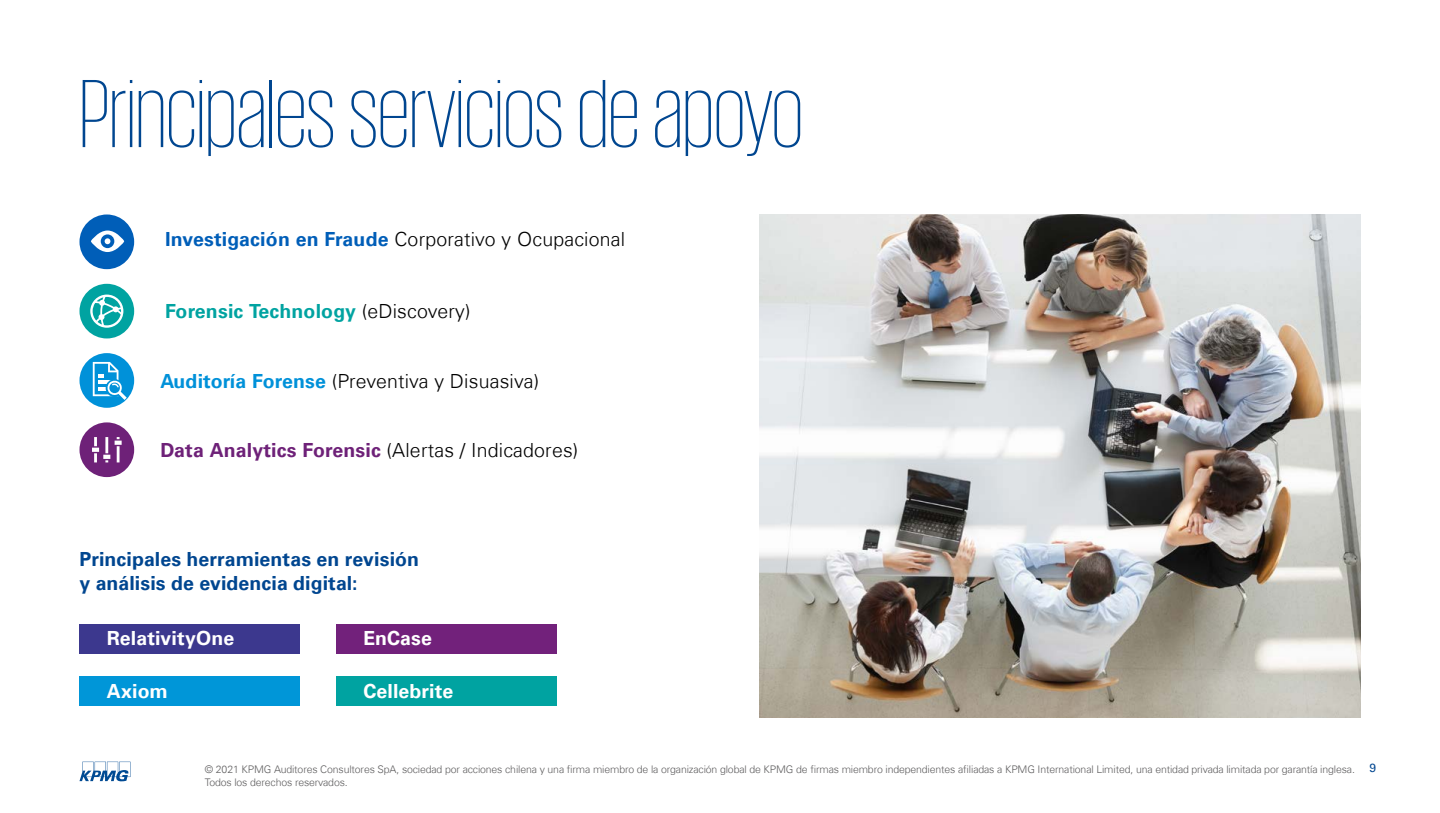
<style>
.page{position:relative;width:1440px;height:813px;background:#fff}
.page>*{position:absolute;margin:0;border:0;box-sizing:border-box;transform-origin:0 0}
.t1{font:200 99px "KPMG";color:#004690}
.t2{font:300 19.5px "Universfor KPMG";letter-spacing:.01em;color:#000}
.t3{font:700 19.5px/23.4px "Universfor KPMG";letter-spacing:.005em;color:#004690}
.t4{font:700 19.5px "Universfor KPMG";letter-spacing:.01em;color:#6e2178}
.t5{font:700 19.5px "Universfor KPMG";letter-spacing:.005em;color:#fff}
.t6{font:700 19.5px "Universfor KPMG";letter-spacing:.01em;color:#00a3a1}
.t7{font:300 10.5px/12.6px "Universfor KPMG";letter-spacing:-.015em;color:#5e5d5e}
.s1{font-weight:700;color:#005eb8}
.s2{font-weight:300;color:#000}
.s3{font-weight:700;color:#0091d9}
.s4{font-weight:400;font-size:12px;color:#004690}
</style>
<div class="page">
<svg style="left:79px;top:762px;width:51px;height:19px"></svg>
<div style="left:80px;top:624px;width:220px;height:29px;background:#3c388e"></div>
<div style="left:80px;top:677px;width:220px;height:29px;background:#0096d8"></div>
<div style="left:336px;top:624px;width:220px;height:29px;background:#72217b"></div>
<div style="left:336px;top:677px;width:220px;height:29px;background:#00a3a1"></div>
<div style="left:80px;top:422px;width:54px;height:55px;background:#6e2178;border-radius:50%"></div>
<svg style="left:92px;top:437px;width:30px;height:25px"></svg>
<div style="left:80px;top:284px;width:54px;height:54px;background:#00a3a1;border-radius:50%"></div>
<svg style="left:90px;top:295px;width:33px;height:33px"></svg>
<div style="left:80px;top:353px;width:54px;height:55px;background:#0091d9;border-radius:50%"></div>
<svg style="left:93px;top:362px;width:34px;height:38px"></svg>
<div style="left:80px;top:214px;width:54px;height:55px;background:#005eb8;border-radius:50%"></div>
<svg style="left:91px;top:231px;width:33px;height:21px"></svg>
<img style="left:760px;top:214px;width:600px;height:503px">
<h1 class="t1" style="left:80px;top:60px;width:725px">Principales servicios de apoyo</h1>
<h2 class="t2" style="left:165px;top:232px;width:462px"><span class="s1">Investigación en Fraude</span> Corporativo y Ocupacional</h2>
<h2 class="t6" style="left:165px;top:304px;width:307px">Forensic Technology <span class="s2">(eDiscovery)</span></h2>
<h2 class="t2" style="left:160px;top:373px;width:380px"><span class="s3">Auditoría Forense</span> (Preventiva y Disuasiva)</h2>
<h2 class="t4" style="left:161px;top:443px;width:419px">Data Analytics Forensic <span class="s2">(Alertas / Indicadores)</span></h2>
<h2 class="t3" style="left:80px;top:550px;width:341px">Principales herramientas en revisión y análisis de evidencia digital:</h2>
<h2 class="t5" style="left:107px;top:631px;width:129px">RelativityOne</h2>
<h2 class="t5" style="left:107px;top:684px;width:63px">Axiom</h2>
<h2 class="t5" style="left:363px;top:631px;width:70px">EnCase</h2>
<h2 class="t5" style="left:363px;top:684px;width:92px">Cellebrite</h2>
<p class="t7" style="left:205px;top:764px;width:1173px">© 2021 KPMG Auditores Consultores SpA, sociedad por acciones chilena y una firma miembro de la organización global de KPMG de firmas miembro independientes afiliadas a KPMG International Limited, una entidad privada limitada por garantía inglesa. <span class="s4">9<br></span>Todos los derechos reservados.</p>
</div>
